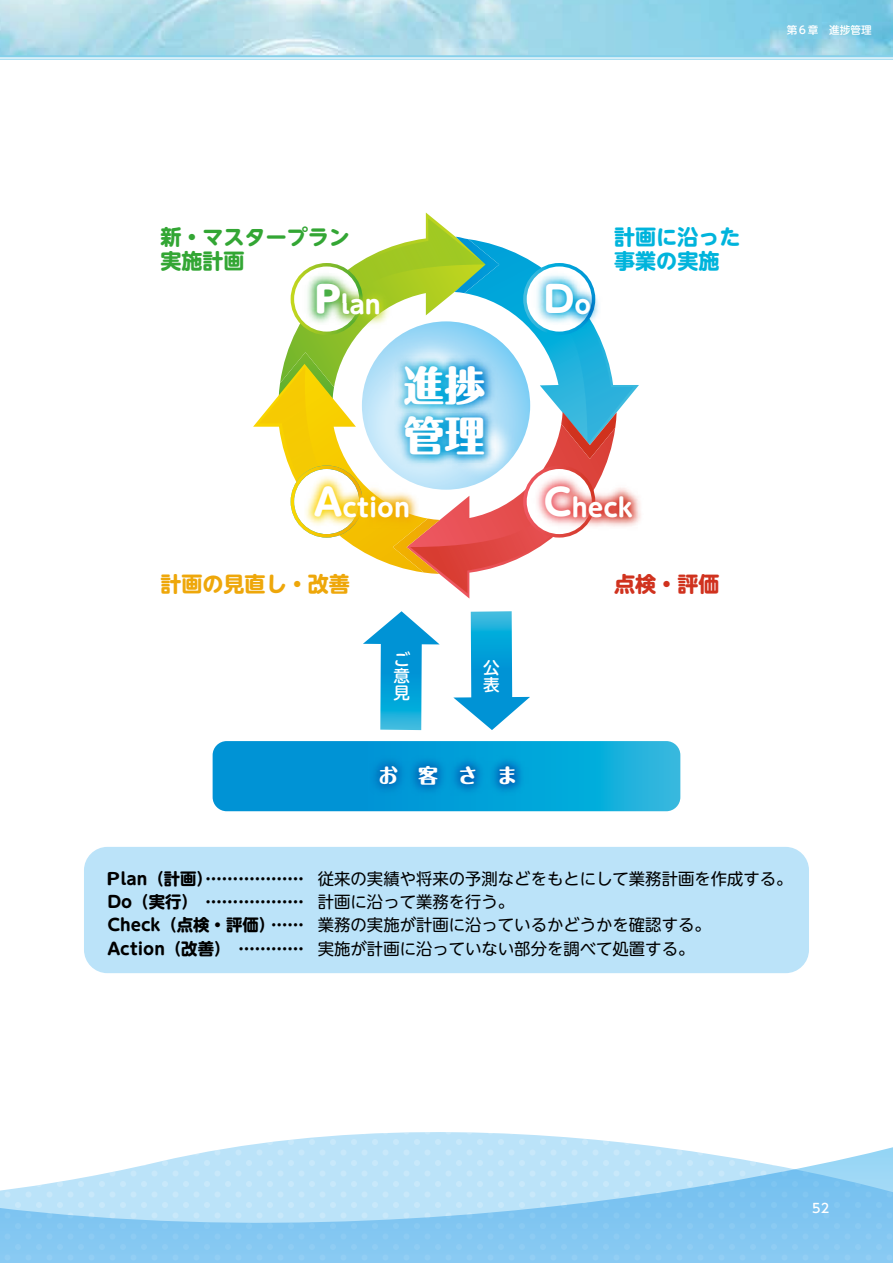
<style>
.page{position:relative;width:893px;height:1263px;background:#fff}
.page>*{position:absolute;margin:0;border:0;box-sizing:border-box;transform-origin:0 0}
.t1{font:800 40.65px/50.4px "Maru Fo Pro";color:#fff}
.t2{font:700 36.3px "UD Shin M Go Pr 6 N";color:#fff}
.t3{font:700 24.75px "UD Shin M Go Pr 6 N";color:#fff}
.t4{font:700 21px/23.4px "UD Shin M Go Pr 6 N";color:#33a634}
.t5{font:700 21px/23.4px "UD Shin M Go Pr 6 N";color:#00b4dc}
.t6{font:700 21px "UD Shin M Go Pr 6 N";color:#eea70a}
.t7{font:700 21px "UD Shin M Go Pr 6 N";color:#d0321e}
.t8{font:800 19.95px "Maru Fo Pro";color:#fff}
.t9{font:500 16.5px/16.5px "UD Shin M Go Pr 6 N";color:#fff;text-align:justify}
.t10{font:16.35px/23.4px "UD Shin M Go Pr 6 N";color:#000}
.t11{font:500 12.75px "UD Shin Go Pr 6 N";color:#fff}
.t12{font:500 10.65px "UD Shin M Go Pr 6 N";color:#fff}
.s1{font-size:36.3px}
.s2{font-size:24.75px}
.s3{font-family:"UD Shin M Go Pr 6 N De";font-weight:700}
.s4{font-weight:700}
</style>
<div class="page">
<svg style="left:257px;top:1132px;width:377px;height:12px;fill:#bbe3f9"></svg>
<svg style="left:0;top:1144px;width:893px;height:119px;background:#a6d8f6"></svg>
<img style="left:0;top:0;width:893px;height:55px">
<hr style="left:0;top:55px;width:893px;height:2px;background:#86d0eb">
<hr style="left:0;top:59px;width:893px;height:1px;background:#86d0eb">
<svg style="left:256px;top:213px;width:383px;height:385px"></svg>
<img style="left:256px;top:221px;width:186px;height:156px">
<img style="left:484px;top:221px;width:155px;height:156px">
<img style="left:253px;top:423px;width:218px;height:157px">
<img style="left:483px;top:423px;width:158px;height:157px">
<div style="left:84px;top:847px;width:725px;height:126px;background:#bbe3f9;border-radius:23px"></div>
<svg style="left:453px;top:611px;width:77px;height:93px"></svg>
<svg style="left:380px;top:618px;width:60px;height:86px"></svg>
<svg style="left:213px;top:741px;width:467px;height:70px;background:#10a3d9"></svg>
<img style="left:318px;top:704px;width:260px;height:108px">
<img style="left:410px;top:294px;width:113px;height:10px">
<img style="left:410px;top:369px;width:153px;height:157px">
<img style="left:342px;top:304px;width:205px;height:213px">
<img style="left:256px;top:213px;width:154px;height:123px">
<img style="left:253px;top:514px;width:157px;height:145px">
<img style="left:555px;top:213px;width:84px;height:123px">
<img style="left:555px;top:514px;width:86px;height:84px">
<p class="t12" style="left:787px;top:21px;width:87px">第６章　進捗管理</p>
<p class="t4" style="left:160px;top:224px;width:191px">新・マスタープラン実施計画</p>
<h3 class="t3" style="left:314px;top:283px;width:68px"><span class="s1">P</span>lan</h3>
<h2 class="t2" style="left:544px;top:268px;width:49px">D<span class="s2">o</span></h2>
<h1 class="t1" style="left:404px;top:355px;width:83px">進捗管理</h1>
<p class="t5" style="left:614px;top:224px;width:128px">計画に沿った事業の実施</p>
<h3 class="t3" style="left:314px;top:486px;width:98px"><span class="s1">A</span>ction</h3>
<h3 class="t3" style="left:544px;top:486px;width:91px"><span class="s1">C</span>heck</h3>
<p class="t6" style="left:160px;top:566px;width:191px">計画の見直し・改善</p>
<p class="t9" style="left:393px;top:650px;width:18px">ご意見</p>
<p class="t9" style="left:483px;top:658px;width:18px">公表</p>
<p class="t8" style="left:378px;top:760px;width:141px">お　客　さ　ま</p>
<p class="t7" style="left:614px;top:566px;width:107px">点検・評価</p>
<p class="t10" style="left:107px;top:866px;width:687px;text-indent:-5px"><span class="s3">Ｐ</span><span class="s4">lan（計画）………………</span> 従来の実績や将来の予測などをもとにして業務計画を作成する。<span class="s4">Do（実行） ………………</span> 計画に沿って業務を行う。<br><span class="s4">Check（点検・評価）……</span> 業務の実施が計画に沿っているかどうかを確認する。<br><span class="s4">Action（改善） …………</span> 実施が計画に沿っていない部分を調べて処置する。</p>
<p class="t11" style="left:812px;top:1197px;width:18px">52</p>
</div>
